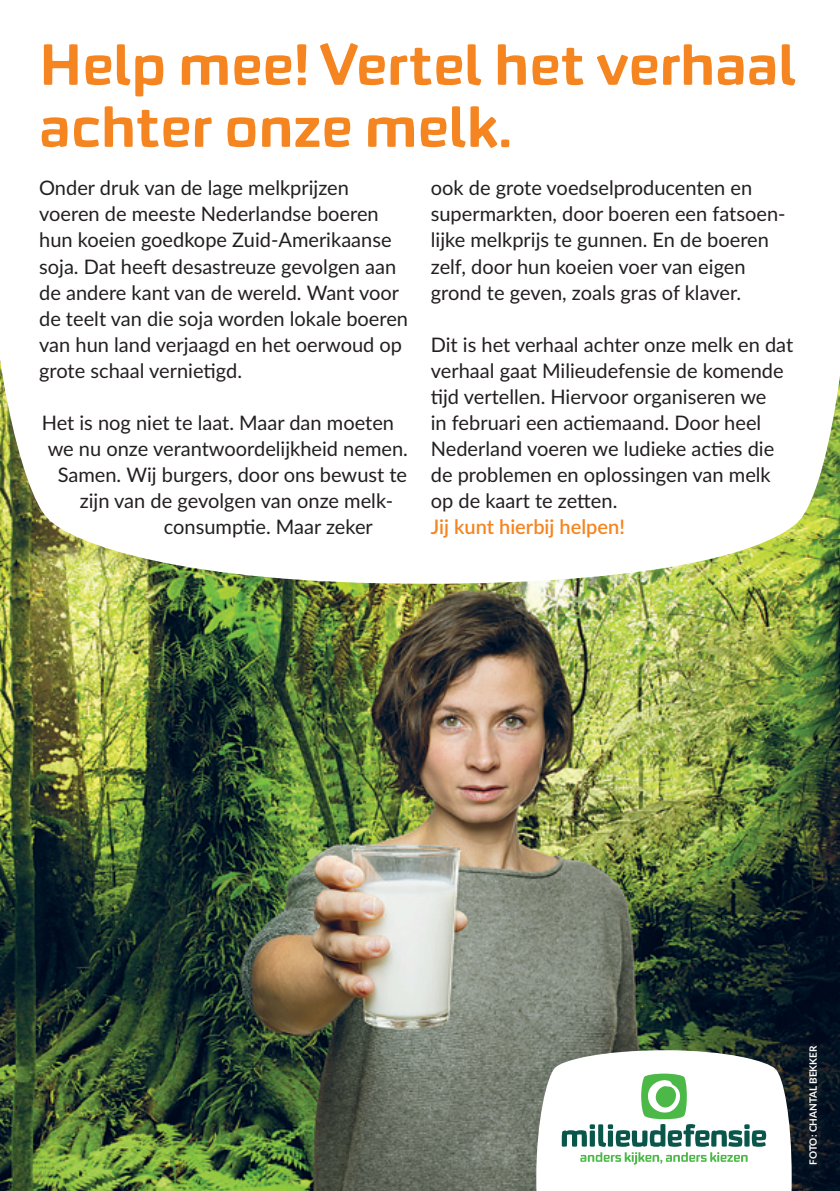
<style>
.page{position:relative;width:840px;height:1191px;background:#fff}
.page>*{position:absolute;margin:0;border:0;box-sizing:border-box;transform-origin:0 0}
.Taca_Pro_Bold_16_-_2{font:700 58px/62px "Taca Pro";color:#f58520}
.Taca_Pro_Bold_16_-_2-2{font:20px/26px "Lato";color:#231f20}
.Taca_Pro_Bold_16_-_2-3{font:600 20px "Lato";color:#f58520}
._09_Fotograaf{font:700 10px "Lato";letter-spacing:-.01em;color:#fff}
</style>
<div class="page">
<img style="left:0;top:584px;width:839px;height:607px">
<svg style="left:0;top:360px;width:839px;height:224px"></svg>
<svg style="left:533px;top:1048px;width:260px;height:143px"></svg>
<div style="left:797px;top:1036px;width:29px;height:138px;background:#231f20;opacity:.75"></div>
<p class="Taca_Pro_Bold_16_-_2" style="left:39px;top:31px;width:758px">Help mee! Vertel het verhaal achter onze melk.</p>
<p class="Taca_Pro_Bold_16_-_2-2" style="left:39px;top:174px;width:370px">Onder druk van de lage melkprijzen voeren de meeste Nederlandse boeren hun koeien goedkope Zuid-Amerikaanse soja. Dat heeft desastreuze gevolgen aan de andere kant van de wereld. Want voor de teelt van die soja worden lokale boeren van hun land verjaagd en het oerwoud op grote schaal vernietigd.</p>
<p class="Taca_Pro_Bold_16_-_2-2" style="left:42px;top:408px;width:354px">Het is nog niet te laat. Maar dan moeten</p>
<p class="Taca_Pro_Bold_16_-_2-2" style="left:48px;top:434px;width:361px">we nu onze verantwoordelijkheid nemen.</p>
<p class="Taca_Pro_Bold_16_-_2-2" style="left:58px;top:460px;width:351px">Samen. Wij burgers, door ons bewust te</p>
<p class="Taca_Pro_Bold_16_-_2-2" style="left:80px;top:486px;width:315px">zijn van de gevolgen van onze melk-</p>
<p class="Taca_Pro_Bold_16_-_2-2" style="left:164px;top:512px;width:210px">consumptie. Maar zeker</p>
<p class="Taca_Pro_Bold_16_-_2-2" style="left:430px;top:174px;width:356px">ook de grote voedselproducenten en supermarkten, door boeren een fatsoen&shy;lijke melkprijs te gunnen. En de boeren zelf, door hun koeien voer van eigen grond te geven, zoals gras of klaver.</p>
<p class="Taca_Pro_Bold_16_-_2-2" style="left:430px;top:330px;width:364px">Dit is het verhaal achter onze melk en dat verhaal gaat Milieudefensie de komende tijd vertellen. Hiervoor organiseren we<br>in februari een actiemaand. Door heel Nederland voeren we ludieke acties die de problemen en oplossingen van melk op de kaart te zetten.</p>
<p class="Taca_Pro_Bold_16_-_2-3" style="left:430px;top:512px;width:195px">Jij kunt hierbij helpen!</p>
<p class="_09_Fotograaf" style="left:805px;top:1164px;width:121px;rotate:-90deg">FOTO: CHANTAL BEKKER</p>
</div>
